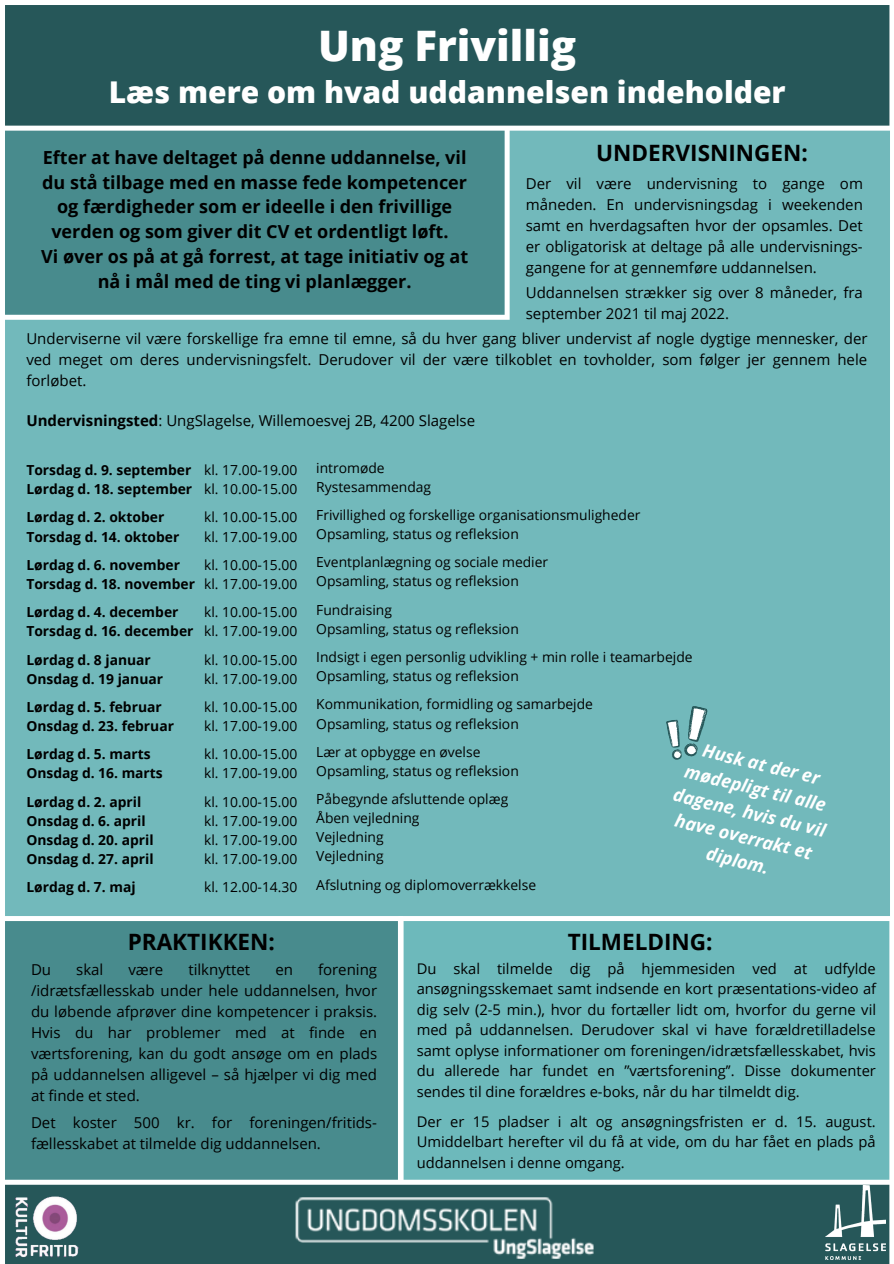
<style>
.page{position:relative;width:894px;height:1264px;background:#fff}
.page>*{position:absolute;margin:0;border:0;box-sizing:border-box;transform-origin:0 0}
.t1{font:800 42px "Open Sans";color:#fff}
.t2{font:800 30px "Open Sans";color:#fff}
.t3{font:700 22.5px "Open Sans";color:#000}
.t4{font:700 18px/24.8px "Open Sans";color:#000;text-align:center}
.t5{font:italic 700 18px/24.9px "Open Sans";color:#fff;text-align:center}
.t6{font:15px/21px "Open Sans";color:#000;text-align:justify}
.t7{font:14.7px/20.4px "Open Sans";color:#000;text-align:justify}
.t8{font:13.8px "Open Sans";color:#000}
.t9{font:700 13.8px "Open Sans";color:#000}
.s1{font-weight:700}
</style>
<div class="page">
<div style="left:5px;top:131px;width:885px;height:785px;background:#72b9bb"></div>
<div style="left:5px;top:131px;width:504px;height:189px;background:#488b8d"></div>
<div style="left:5px;top:5px;width:885px;height:126px;background:#265759"></div>
<div style="left:5px;top:921px;width:393px;height:258px;background:#488b8d"></div>
<div style="left:403px;top:921px;width:487px;height:258px;background:#6db9bb"></div>
<svg style="left:5px;top:1179px;width:885px;height:84px;background:#3d696b"></svg>
<svg style="left:665px;top:705px;width:43px;height:55px"></svg>
<img style="left:9px;top:1189px;width:73px;height:71px">
<img style="left:825px;top:1185px;width:60px;height:74px">
<img style="left:292px;top:1196px;width:309px;height:67px">
<p class="t1" style="left:318px;top:17px;width:260px">Ung Frivillig</p>
<p class="t2" style="left:109px;top:71px;width:678px">Læs mere om hvad uddannelsen indeholder</p>
<p class="t3" style="left:596px;top:137px;width:213px">UNDERVISNINGEN:</p>
<p class="t4" style="left:42px;top:144px;width:426px">Efter at have deltaget på denne uddannelse, vil du stå tilbage med en masse fede kompetencer og færdigheder som er ideelle i den frivillige verden og som giver dit CV et ordentligt løft.</p>
<p class="t4" style="left:41px;top:244px;width:428px">Vi øver os på at gå forrest, at tage initiativ og at nå i mål med de ting vi planlægger.</p>
<p class="t6" style="left:525px;top:173px;width:338px">Der vil være undervisning to gange om måneden. En undervisningsdag i weekenden samt en hverdagsaften hvor der opsamles. Det er obligatorisk at deltage på alle undervisnings&shy;gangene for at gennemføre uddannelsen.</p>
<p class="t6" style="left:525px;top:282px;width:338px">Uddannelsen strækker sig over 8 måneder, fra september 2021 til maj 2022.</p>
<p class="t6" style="left:26px;top:327px;width:842px">Underviserne vil være forskellige fra emne til emne, så du hver gang bliver undervist af nogle dygtige mennesker, der ved meget om deres undervisningsfelt. Derudover vil der være tilkoblet en tovholder, som følger jer gennem hele forløbet.</p>
<p class="t6" style="left:26px;top:410px;width:450px"><span class="s1">Undervisningsted</span>: UngSlagelse, Willemoesvej 2B, 4200 Slagelse</p>
<p class="t8" style="left:204px;top:460px;width:95px">kl. 17.00-19.00</p>
<p class="t8" style="left:204px;top:479px;width:95px">kl. 10.00-15.00</p>
<p class="t8" style="left:204px;top:507px;width:95px">kl. 10.00-15.00</p>
<p class="t8" style="left:204px;top:527px;width:95px">kl. 17.00-19.00</p>
<p class="t8" style="left:204px;top:555px;width:95px">kl. 10.00-15.00</p>
<p class="t8" style="left:204px;top:574px;width:95px">kl. 17.00-19.00</p>
<p class="t8" style="left:204px;top:602px;width:95px">kl. 10.00-15.00</p>
<p class="t8" style="left:204px;top:621px;width:95px">kl. 17.00-19.00</p>
<p class="t8" style="left:204px;top:650px;width:95px">kl. 10.00-15.00</p>
<p class="t8" style="left:204px;top:669px;width:95px">kl. 17.00-19.00</p>
<p class="t8" style="left:204px;top:697px;width:95px">kl. 10.00-15.00</p>
<p class="t8" style="left:204px;top:716px;width:95px">kl. 17.00-19.00</p>
<p class="t8" style="left:204px;top:744px;width:95px">kl. 10.00-15.00</p>
<p class="t8" style="left:204px;top:763px;width:95px">kl. 17.00-19.00</p>
<p class="t8" style="left:204px;top:792px;width:95px">kl. 10.00-15.00</p>
<p class="t8" style="left:204px;top:811px;width:95px">kl. 17.00-19.00</p>
<p class="t8" style="left:204px;top:830px;width:95px">kl. 17.00-19.00</p>
<p class="t8" style="left:204px;top:849px;width:95px">kl. 17.00-19.00</p>
<p class="t8" style="left:204px;top:877px;width:95px">kl. 12.00-14.30</p>
<p class="t8" style="left:316px;top:458px;width:70px">intromøde</p>
<p class="t8" style="left:316px;top:477px;width:116px">Rystesammendag</p>
<p class="t8" style="left:316px;top:505px;width:325px">Frivillighed og forskellige organisationsmuligheder</p>
<p class="t8" style="left:316px;top:524px;width:204px">Opsamling, status og refleksion</p>
<p class="t8" style="left:316px;top:552px;width:233px">Eventplanlægning og sociale medier</p>
<p class="t8" style="left:316px;top:571px;width:204px">Opsamling, status og refleksion</p>
<p class="t8" style="left:316px;top:600px;width:77px">Fundraising</p>
<p class="t8" style="left:316px;top:619px;width:204px">Opsamling, status og refleksion</p>
<p class="t8" style="left:316px;top:647px;width:378px">Indsigt i egen personlig udvikling + min rolle i teamarbejde</p>
<p class="t8" style="left:316px;top:666px;width:204px">Opsamling, status og refleksion</p>
<p class="t8" style="left:316px;top:694px;width:278px">Kommunikation, formidling og samarbejde</p>
<p class="t8" style="left:316px;top:713px;width:204px">Opsamling, status og refleksion</p>
<p class="t8" style="left:316px;top:742px;width:166px">Lær at opbygge en øvelse</p>
<p class="t8" style="left:316px;top:761px;width:204px">Opsamling, status og refleksion</p>
<p class="t8" style="left:316px;top:789px;width:193px">Påbegynde afsluttende oplæg</p>
<p class="t8" style="left:316px;top:808px;width:105px">Åben vejledning</p>
<p class="t8" style="left:316px;top:827px;width:69px">Vejledning</p>
<p class="t8" style="left:316px;top:846px;width:69px">Vejledning</p>
<p class="t8" style="left:316px;top:874px;width:221px">Afslutning og diplomoverrækkelse</p>
<p class="t9" style="left:26px;top:460px;width:166px">Torsdag d. 9. september</p>
<p class="t9" style="left:26px;top:479px;width:167px">Lørdag d. 18. september</p>
<p class="t9" style="left:26px;top:507px;width:139px">Lørdag d. 2. oktober</p>
<p class="t9" style="left:26px;top:527px;width:154px">Torsdag d. 14. oktober</p>
<p class="t9" style="left:26px;top:555px;width:155px">Lørdag d. 6. november</p>
<p class="t9" style="left:26px;top:574px;width:170px">Torsdag d. 18. november</p>
<p class="t9" style="left:26px;top:602px;width:153px">Lørdag d. 4. december</p>
<p class="t9" style="left:26px;top:621px;width:168px">Torsdag d. 16. december</p>
<p class="t9" style="left:26px;top:650px;width:126px">Lørdag d. 8 januar</p>
<p class="t9" style="left:26px;top:669px;width:138px">Onsdag d. 19 januar</p>
<p class="t9" style="left:26px;top:697px;width:137px">Lørdag d. 5. februar</p>
<p class="t9" style="left:26px;top:716px;width:149px">Onsdag d. 23. februar</p>
<p class="t9" style="left:26px;top:744px;width:126px">Lørdag d. 5. marts</p>
<p class="t9" style="left:26px;top:763px;width:138px">Onsdag d. 16. marts</p>
<p class="t9" style="left:26px;top:792px;width:116px">Lørdag d. 2. april</p>
<p class="t9" style="left:26px;top:811px;width:121px">Onsdag d. 6. april</p>
<p class="t9" style="left:26px;top:830px;width:129px">Onsdag d. 20. april</p>
<p class="t9" style="left:26px;top:849px;width:129px">Onsdag d. 27. april</p>
<p class="t9" style="left:26px;top:877px;width:111px">Lørdag d. 7. maj</p>
<p class="t5" style="left:706px;top:737px;width:121px;rotate:14deg">Husk at der er</p>
<p class="t5" style="left:676px;top:781px;width:158px;rotate:14deg">dagene, hvis du vil have overrakt et diplom.</p>
<p class="t5" style="left:688px;top:758px;width:146px;rotate:14deg">mødepligt til alle</p>
<p class="t3" style="left:128px;top:926px;width:149px">PRAKTIKKEN:</p>
<p class="t3" style="left:567px;top:926px;width:146px">TILMELDING:</p>
<p class="t6" style="left:31px;top:958px;width:347px;text-indent:287px">forening /idrætsfællesskab under hele uddannelsen, hvor du løbende afprøver dine kompetencer i praksis.<br>Hvis du har problemer med at finde en værtsforening, kan du godt ansøge om en plads på uddannelsen alligevel – så hjælper vi dig med at finde et sted.</p>
<p class="t6" style="left:31px;top:1111px;width:347px">Det koster 500 kr. for foreningen/fritids&shy;fællesskabet at tilmelde dig uddannelsen.</p>
<p class="t6" style="left:31px;top:958px;width:22px">Du</p>
<p class="t6" style="left:76px;top:958px;width:29px">skal</p>
<p class="t6" style="left:128px;top:958px;width:36px">være</p>
<p class="t6" style="left:188px;top:958px;width:63px">tilknyttet</p>
<p class="t6" style="left:275px;top:958px;width:19px">en</p>
<p class="t7" style="left:416px;top:958px;width:461px">Du skal tilmelde dig på hjemmesiden ved at udfylde ansøgningsskemaet samt indsende en kort præsentations-video af dig selv (2-5 min.), hvor du fortæller lidt om, hvorfor du gerne vil med på uddannelsen. Derudover skal vi have forældretilladelse samt oplyse informationer om foreningen/idrætsfællesskabet, hvis du allerede har fundet en ’’værtsforening’’. Disse dokumenter sendes til dine forældres e-boks, når du har tilmeldt dig.</p>
<p class="t7" style="left:416px;top:1110px;width:460px">Der er 15 pladser i alt og ansøgningsfristen er d. 15. august.<br>Umiddelbart herefter vil du få at vide, om du har fået en plads på uddannelsen i denne omgang.</p>
</div>
